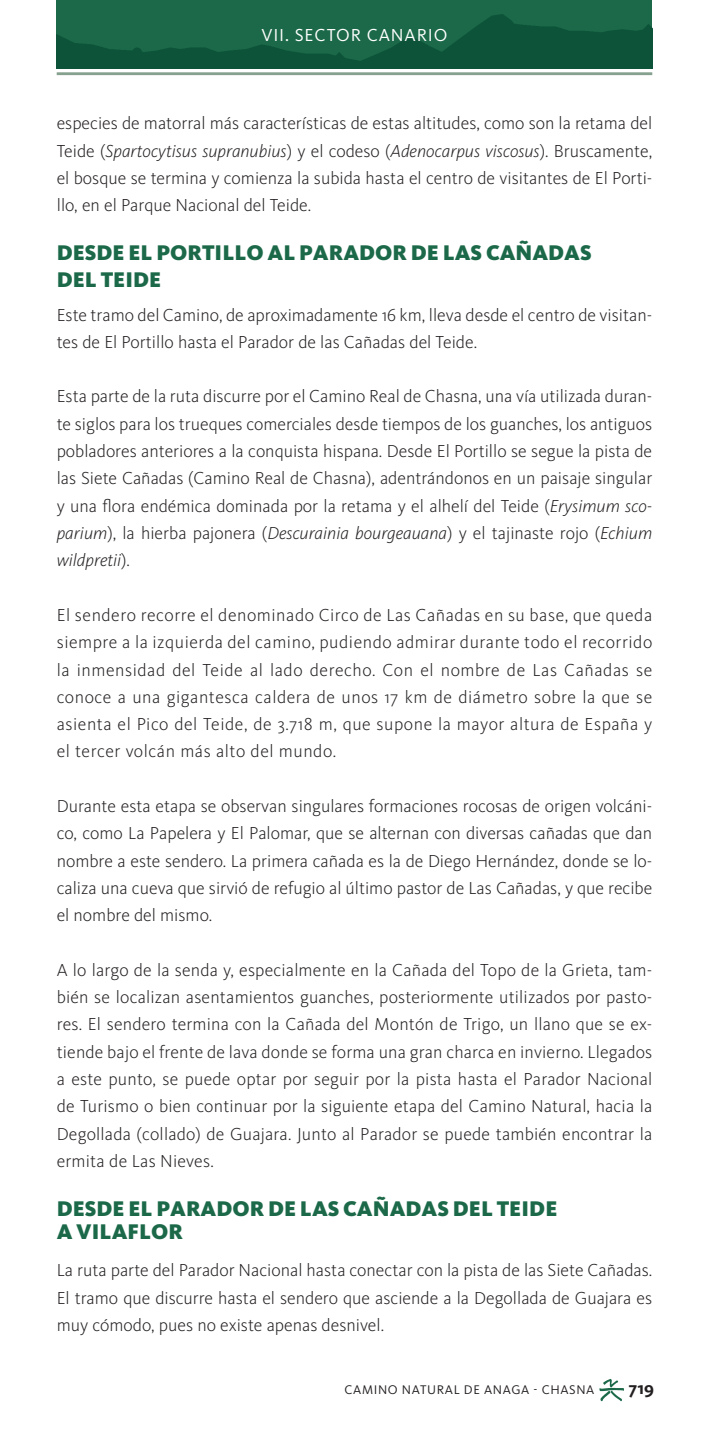
<style>
.page{position:relative;width:709px;height:1446px;background:#fff}
.page>*{position:absolute;margin:0;border:0;box-sizing:border-box;transform-origin:0 0}
.TEXTO_GENERAL{font:900 22px "Kievit";color:#1b6949}
.TEXTO_GENERAL-2{font:300 18px/27.4px "Kievit OT";color:#231f20;text-align:justify}
.t1{font:18px "Kievit OT";letter-spacing:.05em;color:#fff}
.t2{font:700 18px "Kievit";color:#231f20}
.t3{font:13px "Kievit OT";letter-spacing:.05em;color:#231f20}
.s1{font-style:italic}
</style>
<div class="page">
<img style="left:57px;top:0;width:595px;height:68px">
<hr style="left:57px;top:72px;width:595px;height:3px;background:#87a18f">
<img style="left:599px;top:1379px;width:25px;height:23px">
<p class="t1" style="left:261px;top:24px;width:188px">VII. SECTOR CANARIO</p>
<p class="TEXTO_GENERAL-2" style="left:57px;top:109px;width:597px">especies de matorral más características de estas altitudes, como son la retama del Teide (<span class="s1">Spartocytisus supranubius</span>) y el codeso (<span class="s1">Adenocarpus viscosus</span>). Bruscamente, el bosque se termina y comienza la subida hasta el centro de visitantes de El Porti&shy;llo, en el Parque Nacional del Teide.</p>
<p class="TEXTO_GENERAL" style="left:57px;top:239px;width:536px">DESDE EL PORTILLO AL PARADOR DE LAS CAÑADAS</p>
<p class="TEXTO_GENERAL" style="left:57px;top:266px;width:106px">DEL TEIDE</p>
<p class="TEXTO_GENERAL-2" style="left:57px;top:301px;width:597px">Este tramo del Camino, de aproximadamente 16 km, lleva desde el centro de visitan&shy;tes de El Portillo hasta el Parador de las Cañadas del Teide.</p>
<p class="TEXTO_GENERAL-2" style="left:57px;top:382px;width:597px">Esta parte de la ruta discurre por el Camino Real de Chasna, una vía utilizada duran&shy;te siglos para los trueques comerciales desde tiempos de los guanches, los antiguos pobladores anteriores a la conquista hispana. Desde El Portillo se segue la pista de las Siete Cañadas (Camino Real de Chasna), adentrándonos en un paisaje singular y una flora endémica dominada por la retama y el alhelí del Teide (<span class="s1">Erysimum sco&shy;parium</span>), la hierba pajonera (<span class="s1">Descurainia bourgeauana</span>) y el tajinaste rojo (<span class="s1">Echium wildpretii</span>).</p>
<p class="TEXTO_GENERAL-2" style="left:57px;top:601px;width:597px">El sendero recorre el denominado Circo de Las Cañadas en su base, que queda siempre a la izquierda del camino, pudiendo admirar durante todo el recorrido la inmensidad del Teide al lado derecho. Con el nombre de Las Cañadas se conoce a una gigantesca caldera de unos 17 km de diámetro sobre la que se asienta el Pico del Teide, de 3.718 m, que supone la mayor altura de España y el tercer volcán más alto del mundo.</p>
<p class="TEXTO_GENERAL-2" style="left:57px;top:792px;width:597px">Durante esta etapa se observan singulares formaciones rocosas de origen volcáni&shy;co, como La Papelera y El Palomar, que se alternan con diversas cañadas que dan nombre a este sendero. La primera cañada es la de Diego Hernández, donde se lo&shy;caliza una cueva que sirvió de refugio al último pastor de Las Cañadas, y que recibe el nombre del mismo.</p>
<p class="TEXTO_GENERAL-2" style="left:57px;top:956px;width:597px">A lo largo de la senda y, especialmente en la Cañada del Topo de la Grieta, tam&shy;bién se localizan asentamientos guanches, posteriormente utilizados por pasto&shy;res. El sendero termina con la Cañada del Montón de Trigo, un llano que se ex&shy;tiende bajo el frente de lava donde se forma una gran charca en invierno. Llegados a este punto, se puede optar por seguir por la pista hasta el Parador Nacional de Turismo o bien continuar por la siguiente etapa del Camino Natural, hacia la Degollada (collado) de Guajara. Junto al Parador se puede también encontrar la ermita de Las Nieves.</p>
<p class="TEXTO_GENERAL" style="left:57px;top:1195px;width:502px">DESDE EL PARADOR DE LAS CAÑADAS DEL TEIDE</p>
<p class="TEXTO_GENERAL" style="left:57px;top:1218px;width:128px">A VILAFLOR</p>
<p class="TEXTO_GENERAL-2" style="left:57px;top:1256px;width:597px">La ruta parte del Parador Nacional hasta conectar con la pista de las Siete Cañadas.<br>El tramo que discurre hasta el sendero que asciende a la Degollada de Guajara es muy cómodo, pues no existe apenas desnivel.</p>
<p class="t3" style="left:344px;top:1381px;width:251px">CAMINO NATURAL DE ANAGA - CHASNA</p>
<p class="t2" style="left:629px;top:1377px;width:27px">719</p>
</div>
